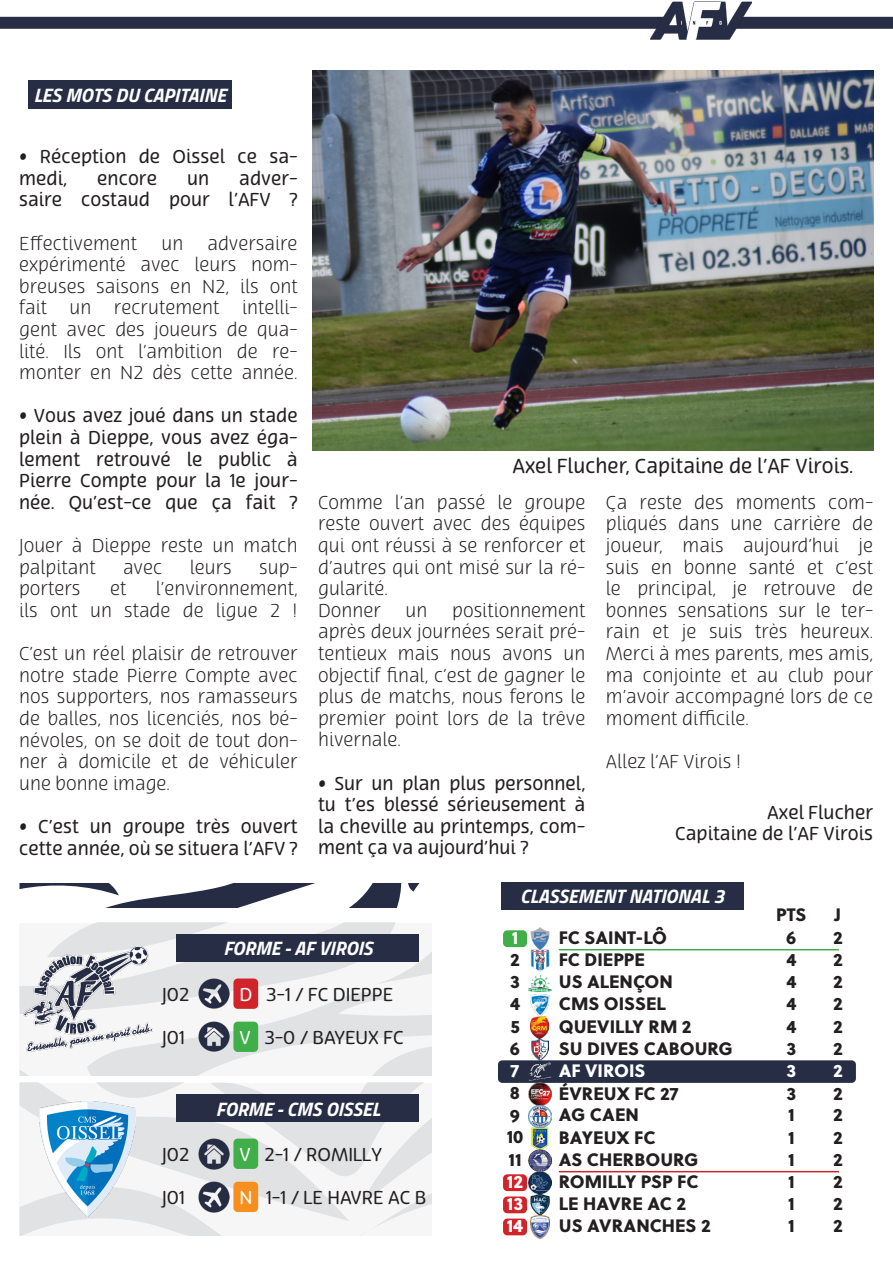
<style>
.page{position:relative;width:893px;height:1263px;background:#fff}
.page>*{position:absolute;margin:0;border:0;box-sizing:border-box;transform-origin:0 0}
.t1{font:italic 700 19.5px "Cairo";color:#fff}
.t2{font:19.5px "Terfens";color:#231f20}
.t3{font:300 18px/21.6px "Terfens";color:#231f20;text-align:justify}
.t4{font:18px/21.6px "Terfens";color:#231f20}
.t5{font:18px "Soleil Xb";color:#231f20}
.t6{font:18px "Soleil Xb";color:#fff}
.s1{color:#fff}
</style>
<div class="page">
<div style="left:503px;top:1174px;width:24px;height:17px;background:#d1232a;border-radius:4px"></div>
<div style="left:503px;top:1196px;width:24px;height:17px;background:#d1232a;border-radius:4px"></div>
<div style="left:503px;top:1218px;width:24px;height:17px;background:#d1232a;border-radius:4px"></div>
<div style="left:498px;top:1060px;width:358px;height:23px;background:#262d44;border-radius:4px"></div>
<svg style="left:19px;top:883px;width:401px;height:25px"></svg>
<svg style="left:19px;top:1083px;width:413px;height:152px"></svg>
<svg style="left:19px;top:923px;width:413px;height:152px"></svg>
<div style="left:28px;top:80px;width:204px;height:29px;background:#262d44"></div>
<img style="left:313px;top:70px;width:561px;height:380px">
<div style="left:733px;top:17px;width:160px;height:12px;background:#262d44"></div>
<div style="left:0;top:17px;width:667px;height:12px;background:#262d44"></div>
<img style="left:650px;top:2px;width:102px;height:37px">
<img style="left:23px;top:946px;width:129px;height:106px">
<div style="left:177px;top:934px;width:242px;height:28px;background:#262d44"></div>
<div style="left:233px;top:978px;width:25px;height:31px;background:#d1232a;border-radius:4px"></div>
<div style="left:233px;top:1022px;width:25px;height:30px;background:#40ae49;border-radius:4px"></div>
<img style="left:199px;top:978px;width:30px;height:31px">
<img style="left:199px;top:1022px;width:30px;height:30px">
<img style="left:39px;top:1101px;width:97px;height:116px">
<div style="left:177px;top:1094px;width:242px;height:28px;background:#262d44"></div>
<div style="left:233px;top:1138px;width:25px;height:31px;background:#40ae49;border-radius:4px"></div>
<div style="left:233px;top:1182px;width:25px;height:30px;background:#f68f1e;border-radius:4px"></div>
<img style="left:199px;top:1182px;width:30px;height:30px">
<img style="left:199px;top:1139px;width:30px;height:30px">
<div style="left:501px;top:882px;width:243px;height:27px;background:#262d44"></div>
<img style="left:530px;top:928px;width:20px;height:22px">
<img style="left:530px;top:950px;width:19px;height:22px">
<img style="left:529px;top:975px;width:22px;height:16px">
<img style="left:531px;top:994px;width:18px;height:67px">
<img style="left:529px;top:1063px;width:22px;height:18px">
<img style="left:529px;top:1083px;width:22px;height:44px">
<img style="left:531px;top:1127px;width:17px;height:22px">
<img style="left:529px;top:1149px;width:22px;height:45px">
<img style="left:531px;top:1194px;width:18px;height:44px">
<hr style="left:559px;top:949px;width:280px;height:1px;background:#40ae49">
<hr style="left:559px;top:1171px;width:280px;height:1px;background:#d1232a">
<div style="left:503px;top:930px;width:24px;height:17px;background:#40ae49;border-radius:4px"></div>
<p class="t1" style="left:34px;top:77px;width:194px">LES MOTS DU CAPITAINE</p>
<p class="t4" style="left:19px;top:146px;width:280px">• Réception de Oissel ce sa&shy;medi,</p>
<p class="t4" style="left:19px;top:168px;width:280px;text-align:right">adver-<br>saire costaud pour l’AFV ?</p>
<p class="t3" style="left:19px;top:233px;width:120px">Effectivement</p>
<p class="t3" style="left:161px;top:233px;width:23px">un</p>
<p class="t4" style="left:97px;top:168px;width:61px">encore</p>
<p class="t4" style="left:187px;top:168px;width:24px">un</p>
<p class="t3" style="left:19px;top:233px;width:280px;text-indent:188px">adversaire expérimenté avec leurs nom&shy;breuses saisons en N2, ils ont fait</p>
<p class="t3" style="left:19px;top:298px;width:280px;text-indent:223px">intelli&shy;gent avec des joueurs de qua&shy;lité. Ils ont l’ambition de re&shy;monter en N2 dès cette année.</p>
<p class="t4" style="left:19px;top:405px;width:280px;text-align:justify">• Vous avez joué dans un stade plein à Dieppe, vous avez éga&shy;lement retrouvé le public à Pierre Compte pour la 1e jour&shy;née. Qu’est-ce que ça fait ?</p>
<p class="t3" style="left:19px;top:535px;width:280px">Jouer à Dieppe reste un match palpitant</p>
<p class="t3" style="left:70px;top:298px;width:23px">un</p>
<p class="t3" style="left:114px;top:298px;width:107px">recrutement</p>
<p class="t3" style="left:123px;top:557px;width:41px">avec</p>
<p class="t3" style="left:190px;top:557px;width:44px">leurs</p>
<p class="t3" style="left:259px;top:557px;width:40px">sup-</p>
<p class="t3" style="left:19px;top:578px;width:280px;text-align:right">l’environnement,<br>ils ont un stade de ligue 2 !</p>
<p class="t3" style="left:19px;top:643px;width:280px">C’est un réel plaisir de retrouver notre stade Pierre Compte avec nos supporters, nos ramasseurs de balles, nos licenciés, nos bé&shy;névoles, on se doit de tout don&shy;ner à domicile et de véhiculer une bonne image.</p>
<p class="t4" style="left:19px;top:816px;width:280px">• C’est un groupe très ouvert cette année, où se situera l’AFV ?</p>
<p class="t3" style="left:19px;top:578px;width:63px">porters</p>
<p class="t3" style="left:110px;top:578px;width:18px">et</p>
<p class="t2" style="left:512px;top:454px;width:343px">Axel Flucher, Capitaine de l’AF Virois.</p>
<p class="t3" style="left:318px;top:492px;width:269px">Comme l’an passé le groupe reste ouvert avec des équipes qui ont réussi à se renforcer et d’autres qui ont misé sur la ré&shy;gularité.</p>
<p class="t3" style="left:318px;top:600px;width:64px">Donner</p>
<p class="t3" style="left:406px;top:600px;width:23px">un</p>
<p class="t3" style="left:318px;top:600px;width:269px;text-indent:134px">positionnement après deux journées serait pré&shy;tentieux mais nous avons un objectif final, c’est de gagner le plus de matchs, nous ferons le premier point lors de la trêve hivernale.</p>
<p class="t4" style="left:318px;top:773px;width:269px;text-align:justify">• Sur un plan plus personnel, tu t’es blessé sérieusement à la cheville au printemps, com&shy;ment ça va aujourd’hui ?</p>
<p class="t3" style="left:606px;top:492px;width:269px">Ça reste des moments com&shy;pliqués dans une carrière de joueur, mais aujourd’hui je suis en bonne santé et c’est le principal, je retrouve de bonnes sensations sur le ter&shy;rain et je suis très heureux.<br>Merci à mes parents, mes amis, ma conjointe et au club pour m’avoir accompagné lors de ce moment difficile.</p>
<p class="t3" style="left:606px;top:751px;width:137px">Allez l’AF Virois !</p>
<p class="t4" style="left:767px;top:802px;width:107px">Axel Flucher</p>
<p class="t4" style="left:675px;top:823px;width:199px">Capitaine de l’AF Virois</p>
<p class="t1" style="left:520px;top:878px;width:206px">CLASSEMENT NATIONAL 3</p>
<p class="t4" style="left:162px;top:984px;width:29px">J02</p>
<p class="t4" style="left:162px;top:1027px;width:24px">J01</p>
<p class="t4" style="left:162px;top:1144px;width:29px">J02</p>
<p class="t4" style="left:162px;top:1187px;width:24px">J01</p>
<p class="t1" style="left:223px;top:931px;width:151px">FORME - AF VIROIS</p>
<p class="t4" style="left:240px;top:984px;width:155px"><span class="s1">D</span> 3-1 / FC DIEPPE</p>
<p class="t4" style="left:240px;top:1027px;width:165px"><span class="s1">V</span> 3-0 / BAYEUX FC</p>
<p class="t1" style="left:216px;top:1091px;width:166px">FORME - CMS OISSEL</p>
<p class="t4" style="left:240px;top:1144px;width:144px"><span class="s1">V</span> 2-1 / ROMILLY</p>
<p class="t4" style="left:240px;top:1187px;width:188px"><span class="s1">N</span> 1-1 / LE HAVRE AC B</p>
<p class="t6" style="left:512px;top:923px;width:8px">1</p>
<p class="t5" style="left:510px;top:946px;width:11px">2</p>
<p class="t5" style="left:510px;top:967px;width:11px">3</p>
<p class="t5" style="left:510px;top:990px;width:12px">4</p>
<p class="t5" style="left:510px;top:1012px;width:11px">5</p>
<p class="t5" style="left:510px;top:1034px;width:12px">6</p>
<p class="t6" style="left:511px;top:1056px;width:10px">7</p>
<p class="t5" style="left:510px;top:1078px;width:12px">8</p>
<p class="t5" style="left:510px;top:1101px;width:12px">9</p>
<p class="t5" style="left:507px;top:1123px;width:18px">10</p>
<p class="t5" style="left:508px;top:1145px;width:15px">11</p>
<p class="t6" style="left:507px;top:1167px;width:18px">12</p>
<p class="t6" style="left:507px;top:1189px;width:18px">13</p>
<p class="t6" style="left:507px;top:1211px;width:18px">14</p>
<p class="t5" style="left:559px;top:923px;width:110px">FC SAINT-LÔ</p>
<p class="t5" style="left:559px;top:946px;width:88px">FC DIEPPE</p>
<p class="t5" style="left:559px;top:967px;width:115px">US ALENÇON</p>
<p class="t5" style="left:559px;top:990px;width:109px">CMS OISSEL</p>
<p class="t5" style="left:559px;top:1012px;width:134px">QUEVILLY RM 2</p>
<p class="t5" style="left:559px;top:1034px;width:175px">SU DIVES CABOURG</p>
<p class="t6" style="left:559px;top:1056px;width:88px">AF VIROIS</p>
<p class="t5" style="left:559px;top:1079px;width:121px">ÉVREUX FC 27</p>
<p class="t5" style="left:559px;top:1101px;width:82px">AG CAEN</p>
<p class="t5" style="left:559px;top:1123px;width:98px">BAYEUX FC</p>
<p class="t5" style="left:559px;top:1145px;width:141px">AS CHERBOURG</p>
<p class="t5" style="left:559px;top:1167px;width:141px">ROMILLY PSP FC</p>
<p class="t5" style="left:559px;top:1189px;width:129px">LE HAVRE AC 2</p>
<p class="t5" style="left:559px;top:1211px;width:153px">US AVRANCHES 2</p>
<p class="t5" style="left:776px;top:901px;width:32px">PTS</p>
<p class="t5" style="left:835px;top:901px;width:8px">J</p>
<p class="t5" style="left:786px;top:923px;width:12px">6</p>
<p class="t5" style="left:786px;top:946px;width:12px">4</p>
<p class="t5" style="left:786px;top:967px;width:12px">4</p>
<p class="t5" style="left:786px;top:990px;width:12px">4</p>
<p class="t5" style="left:786px;top:1012px;width:12px">4</p>
<p class="t5" style="left:786px;top:1034px;width:11px">3</p>
<p class="t6" style="left:786px;top:1056px;width:11px">3</p>
<p class="t5" style="left:786px;top:1079px;width:11px">3</p>
<p class="t5" style="left:788px;top:1101px;width:8px">1</p>
<p class="t5" style="left:788px;top:1123px;width:8px">1</p>
<p class="t5" style="left:788px;top:1145px;width:8px">1</p>
<p class="t5" style="left:788px;top:1167px;width:8px">1</p>
<p class="t5" style="left:788px;top:1189px;width:8px">1</p>
<p class="t5" style="left:788px;top:1211px;width:8px">1</p>
<p class="t5" style="left:833px;top:923px;width:11px">2</p>
<p class="t5" style="left:833px;top:946px;width:11px">2</p>
<p class="t5" style="left:833px;top:967px;width:11px">2</p>
<p class="t5" style="left:833px;top:990px;width:11px">2</p>
<p class="t5" style="left:833px;top:1012px;width:11px">2</p>
<p class="t5" style="left:833px;top:1034px;width:11px">2</p>
<p class="t6" style="left:833px;top:1056px;width:11px">2</p>
<p class="t5" style="left:833px;top:1079px;width:11px">2</p>
<p class="t5" style="left:833px;top:1101px;width:11px">2</p>
<p class="t5" style="left:833px;top:1123px;width:11px">2</p>
<p class="t5" style="left:833px;top:1145px;width:11px">2</p>
<p class="t5" style="left:833px;top:1167px;width:11px">2</p>
<p class="t5" style="left:833px;top:1189px;width:11px">2</p>
<p class="t5" style="left:833px;top:1211px;width:11px">2</p>
</div>
